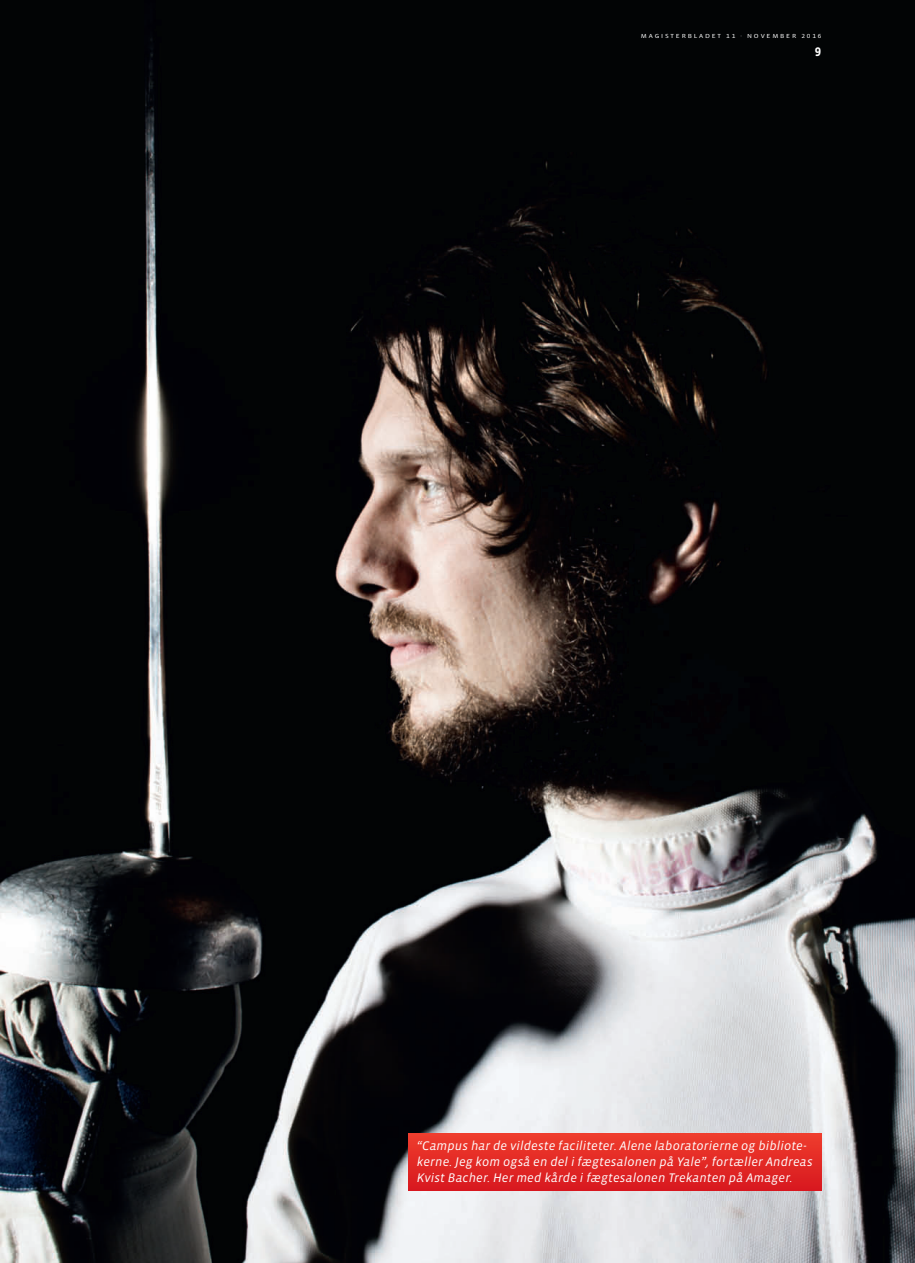
<style>
.page{position:relative;width:915px;height:1263px;background:#fff}
.page>*{position:absolute;margin:0;border:0;box-sizing:border-box;transform-origin:0 0}
.t1{font:italic 12.75px/15.8px "Vista Sans OT";letter-spacing:.01em;color:#fff}
.t2{font:700 12.75px "Vista Sans OT";color:#fff}
.t3{font:6px "Vista Sans OT";letter-spacing:.25em;color:#fff;scale:1.2 1}
</style>
<div class="page">
<img style="left:0;top:0;width:914px;height:1263px">
<div style="left:408px;top:1133px;width:413px;height:57px;background:linear-gradient(to bottom,#ef3e2d,#d8181f)"></div>
<p class="t3" style="left:640px;top:33px;width:152px">MAGISTERBLADET 11 · NOVEMBER 2016</p>
<p class="t2" style="left:814px;top:45px;width:8px">9</p>
<p class="t1" style="left:416px;top:1138px;width:397px">“Campus har de vildeste faciliteter. Alene laboratorierne og bibliote&shy;kerne. Jeg kom også en del i fægtesalonen på Yale”, fortæller Andreas<br>Kvist Bacher. Her med kårde i fægtesalonen Trekanten på Amager.</p>
</div>
